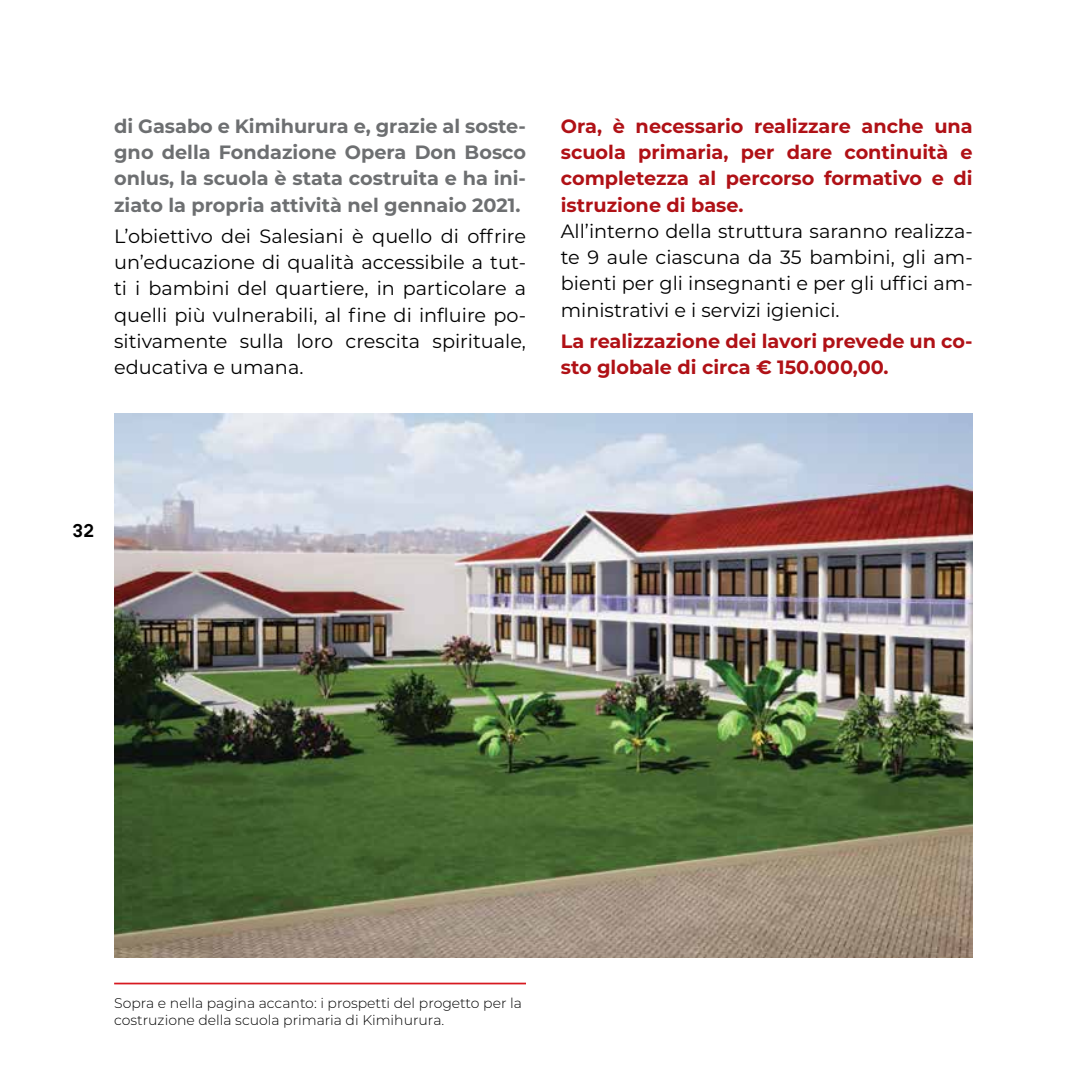
<style>
.page{position:relative;width:1072px;height:1072px;background:#fff}
.page>*{position:absolute;margin:0;border:0;box-sizing:border-box;transform-origin:0 0}
.t1{font:19.25px/26.2px "Montserrat";color:#000;text-align:justify}
.t2{font:700 19.25px/26.2px "Montserrat";color:#b01116;text-align:justify}
.t3{font:700 19.25px/26.2px "Montserrat";color:#6d6f71;text-align:justify}
.t4{font:17.5px "Geometos";color:#000}
.t5{font:300 14px/16.8px "Montserrat";color:#000}
</style>
<div class="page">
<hr style="left:114px;top:982px;width:412px;height:2px;background:#d71920">
<img style="left:114px;top:413px;width:858px;height:545px">
<p class="t3" style="left:114px;top:112px;width:413px">di Gasabo e Kimihurura e, grazie al soste&shy;gno della Fondazione Opera Don Bosco onlus, la scuola è stata costruita e ha ini&shy;ziato la propria attività nel gennaio 2021.</p>
<p class="t1" style="left:114px;top:222px;width:413px">L’obiettivo dei Salesiani è quello di offrire un’educazione di qualità accessibile a tut&shy;ti i bambini del quartiere, in particolare a quelli più vulnerabili, al fine di influire po&shy;sitivamente sulla loro crescita spirituale, educativa e umana.</p>
<p class="t2" style="left:561px;top:112px;width:413px">Ora, è necessario realizzare anche una scuola primaria, per dare continuità e completezza al percorso formativo e di istruzione di base.</p>
<p class="t1" style="left:561px;top:217px;width:413px">All’interno della struttura saranno realizza&shy;te 9 aule ciascuna da 35 bambini, gli am&shy;bienti per gli insegnanti e per gli uffici am&shy;ministrativi e i servizi igienici.</p>
<p class="t2" style="left:561px;top:327px;width:413px">La realizzazione dei lavori prevede un co&shy;sto globale di circa € 150.000,00.</p>
<p class="t4" style="left:73px;top:521px;width:23px">32</p>
<p class="t5" style="left:114px;top:994px;width:409px">Sopra e nella pagina accanto: i prospetti del progetto per la costruzione della scuola primaria di Kimihurura.</p>
</div>
